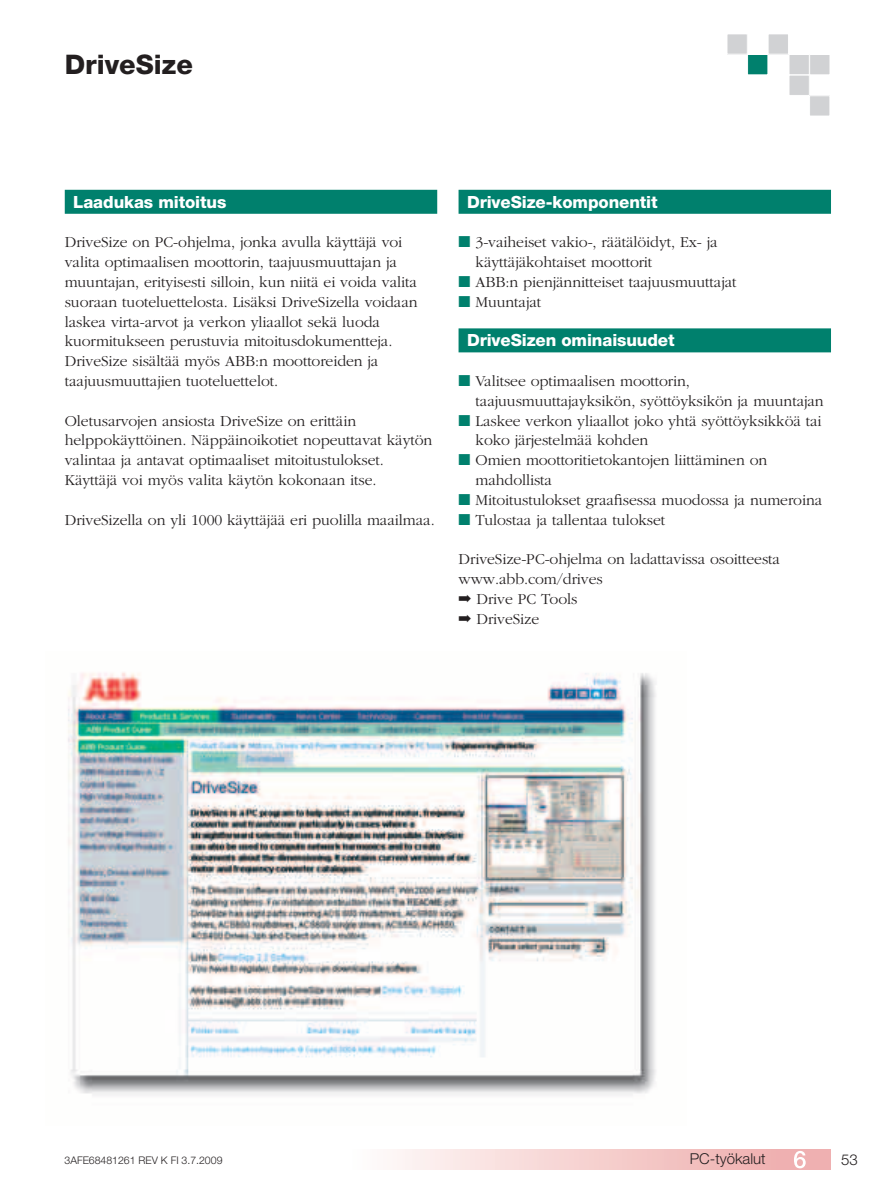
<style>
.page{position:relative;width:894px;height:1189px;background:#fff}
.page>*{position:absolute;margin:0;border:0;box-sizing:border-box;transform-origin:0 0}
.t1{font:800 27px "Helvetica Neue";color:#231f20}
.t2{font:800 16.8px "Helvetica Neue";letter-spacing:-.005em;color:#fff}
.t3{font:300 15.75px/19.8px "Garamond";letter-spacing:-.005em;color:#231f20}
.t4{font:300 15px "Helvetica Neue";color:#231f20}
.t5{font:300 10.5px "Helvetica Neue";color:#231f20}
.s1{color:#00806d}
</style>
<div class="page">
<div style="left:726px;top:34px;width:21px;height:20px;background:#d1d2d4"></div>
<div style="left:726px;top:33px;width:21px;height:22px;border:1px solid #fff"></div>
<div style="left:747px;top:54px;width:20px;height:21px;background:#00806d"></div>
<div style="left:746px;top:54px;width:21px;height:21px;border:1px solid #fff"></div>
<div style="left:767px;top:34px;width:21px;height:20px;background:#d1d2d4"></div>
<div style="left:767px;top:33px;width:21px;height:22px;border:1px solid #fff"></div>
<div style="left:788px;top:54px;width:20px;height:21px;background:#d1d2d4"></div>
<div style="left:788px;top:54px;width:21px;height:21px;border:1px solid #fff"></div>
<div style="left:809px;top:54px;width:20px;height:21px;background:#d1d2d4"></div>
<div style="left:808px;top:54px;width:21px;height:21px;border:1px solid #fff"></div>
<div style="left:788px;top:75px;width:20px;height:20px;background:#d1d2d4"></div>
<div style="left:788px;top:75px;width:21px;height:21px;border:1px solid #fff"></div>
<div style="left:809px;top:96px;width:20px;height:20px;background:#d1d2d4"></div>
<div style="left:808px;top:95px;width:21px;height:21px;border:1px solid #fff"></div>
<div style="left:298px;top:1150px;width:531px;height:19px;background:linear-gradient(to right,#fff,#eea8a7)"></div>
<svg style="left:793px;top:1151px;width:12px;height:17px"></svg>
<svg style="left:829px;top:1150px;width:1px;height:19px"></svg>
<img style="left:68px;top:672px;width:588px;height:424px">
<div style="left:65px;top:190px;width:372px;height:24px;background:#00806d"></div>
<div style="left:458px;top:190px;width:372px;height:24px;background:#00806d"></div>
<div style="left:458px;top:328px;width:372px;height:24px;background:#00806d"></div>
<h1 class="t1" style="left:65px;top:54px;width:129px">DriveSize</h1>
<p class="t2" style="left:73px;top:196px;width:154px">Laadukas mitoitus</p>
<p class="t3" style="left:65px;top:234px;width:354px">DriveSize on PC-ohjelma, jonka avulla käyttäjä voi valita optimaalisen moottorin, taajuusmuuttajan ja muuntajan, erityisesti silloin, kun niitä ei voida valita suoraan tuoteluettelosta. Lisäksi DriveSizella voidaan laskea virta-arvot ja verkon yliaallot sekä luoda kuormitukseen perustuvia mitoitusdokumentteja.<br>DriveSize sisältää myös ABB:n moottoreiden ja taajuusmuuttajien tuoteluettelot.</p>
<p class="t3" style="left:65px;top:412px;width:369px">Oletusarvojen ansiosta DriveSize on erittäin helppokäyttöinen. Näppäinoikotiet nopeuttavat käytön valintaa ja antavat optimaaliset mitoitustulokset.<br>Käyttäjä voi myös valita käytön kokonaan itse.</p>
<p class="t3" style="left:65px;top:511px;width:371px">DriveSizella on yli 1000 käyttäjää eri puolilla maailmaa.</p>
<p class="t2" style="left:467px;top:196px;width:192px">DriveSize-komponentit</p>
<p class="t3" style="left:475px;top:234px;width:243px;text-indent:-17px"><span class="s1">■</span> 3-vaiheiset vakio-, räätälöidyt, Ex- ja käyttäjäkohtaiset moottorit</p>
<p class="t3" style="left:458px;top:273px;width:279px"><span class="s1">■</span> ABB:n pienjännitteiset taajuusmuuttajat</p>
<p class="t3" style="left:458px;top:293px;width:84px"><span class="s1">■</span> Muuntajat</p>
<p class="t2" style="left:467px;top:334px;width:209px">DriveSizen ominaisuudet</p>
<p class="t3" style="left:475px;top:372px;width:349px;text-indent:-17px"><span class="s1">■</span> Valitsee optimaalisen moottorin, taajuusmuuttajayksikön, syöttöyksikön ja muuntajan</p>
<p class="t3" style="left:475px;top:412px;width:347px;text-indent:-17px"><span class="s1">■</span> Laskee verkon yliaallot joko yhtä syöttöyksikköä tai koko järjestelmää kohden</p>
<p class="t3" style="left:475px;top:452px;width:293px;text-indent:-17px"><span class="s1">■</span> Omien moottoritietokantojen liittäminen on mahdollista</p>
<p class="t3" style="left:458px;top:491px;width:365px"><span class="s1">■</span> Mitoitustulokset graafisessa muodossa ja numeroina</p>
<p class="t3" style="left:458px;top:511px;width:208px"><span class="s1">■</span> Tulostaa ja tallentaa tulokset</p>
<p class="t3" style="left:458px;top:551px;width:323px">DriveSize-PC-ohjelma on ladattavissa osoitteesta www.abb.com/drives<br>➡ Drive PC Tools<br>➡ DriveSize</p>
<p class="t5" style="left:64px;top:1157px;width:159px">3AFE68481261 REV K FI 3.7.2009</p>
<p class="t4" style="left:689px;top:1154px;width:77px">PC-työkalut</p>
<p class="t4" style="left:840px;top:1154px;width:18px">53</p>
</div>
